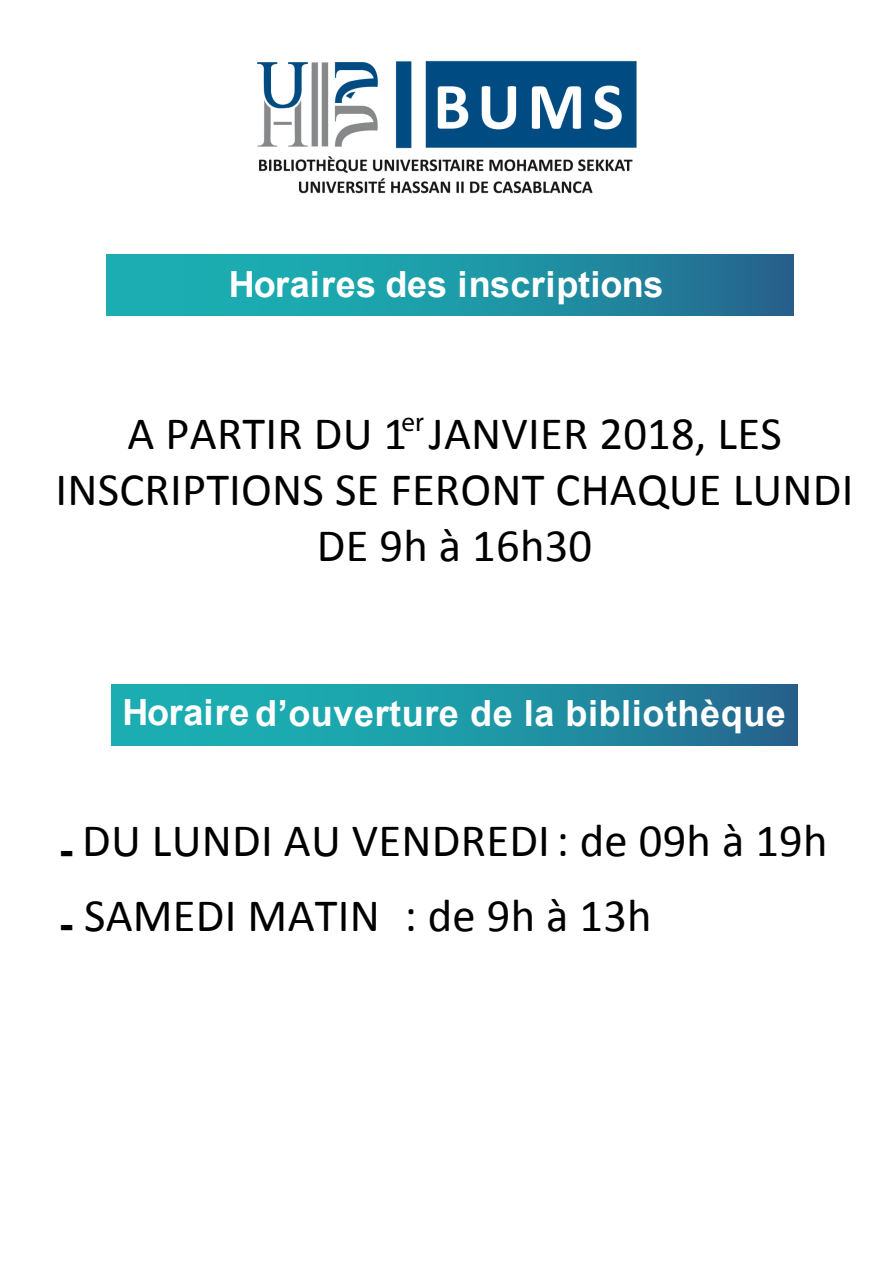
<style>
.page{position:relative;width:894px;height:1264px;background:#fff}
.page>*{position:absolute;margin:0;border:0;box-sizing:border-box;transform-origin:0 0}
.t1{font:46.5px/55.9px "Calibri";letter-spacing:.005em;color:#000;text-align:center}
.t2{font:700 36px "Arial";letter-spacing:.015em;color:#fff}
.t3{font:27px "Myriad Pro";color:#000}
</style>
<div class="page">
<div style="left:107px;top:254px;width:686px;height:62px;background:linear-gradient(to right,#19bcb8,#246e92)"></div>
<div style="left:111px;top:684px;width:686px;height:61px;background:linear-gradient(to right,#19bcb8,#246e92)"></div>
<img style="left:257px;top:60px;width:380px;height:134px">
<p class="t2" style="left:229px;top:261px;width:436px">Horaires des inscriptions</p>
<p class="t3" style="left:401px;top:405px;width:24px">er</p>
<p class="t1" style="left:55px;top:406px;width:799px">A PARTIR DU 1 JANVIER 2018, LES<br>INSCRIPTIONS SE FERONT CHAQUE LUNDI<br>DE 9h à 16h30</p>
<p class="t2" style="left:122px;top:689px;width:664px">Horaired’ouverture de la bibliothèque</p>
<p class="t1" style="left:59px;top:812px;width:770px"><sub>-</sub> DU LUNDI AU VENDREDI : de 09h à 19h</p>
<p class="t1" style="left:59px;top:887px;width:594px"><sub>-</sub> SAMEDI MATIN : de 9h à 13h</p>
</div>
